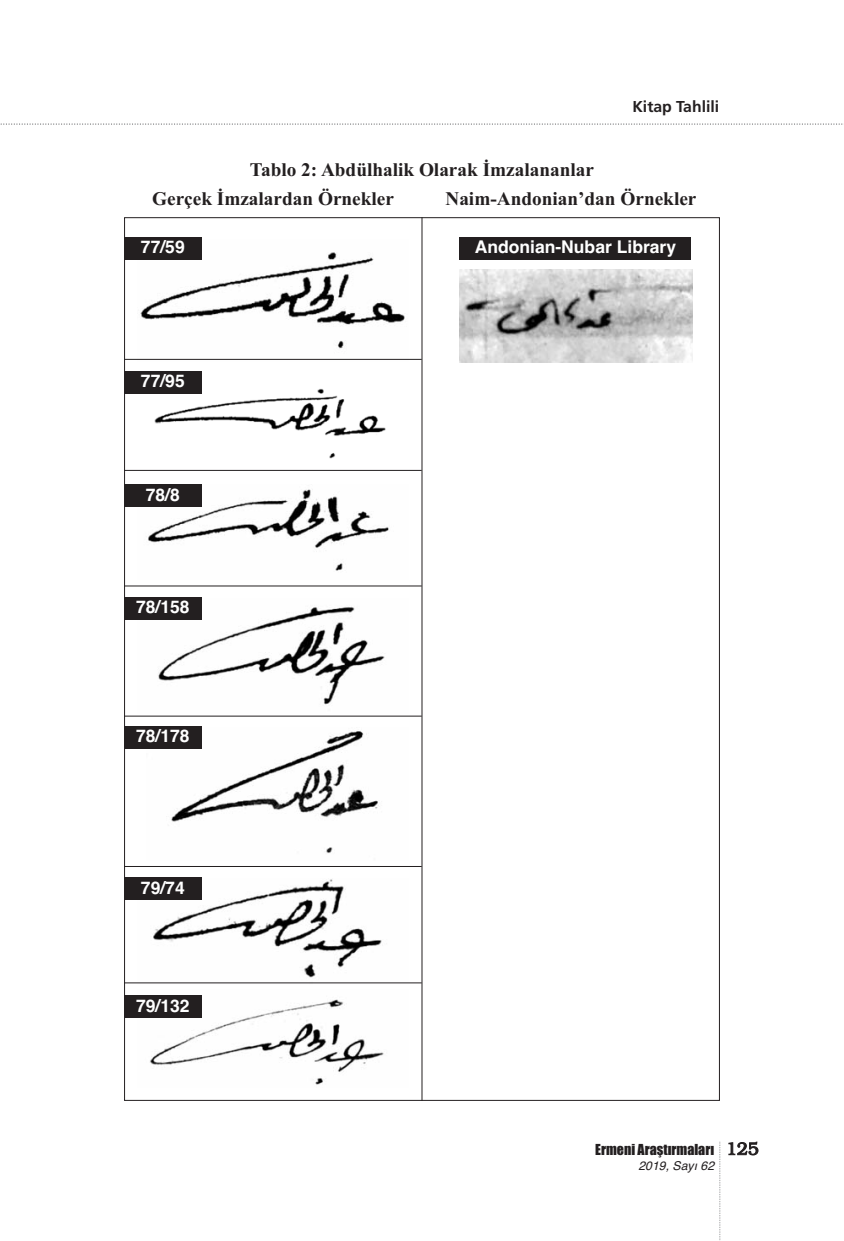
<style>
.page{position:relative;width:844px;height:1241px;background:#fff}
.page>*{position:absolute;margin:0;border:0;box-sizing:border-box;transform-origin:0 0}
.t1{font:700 19.25px "Times New Roman";color:#231f20}
.t2{font:700 17.5px "Helvetica";color:#fff}
.t3{font:700 15.75px "Frutiger LT Com";color:#231f20}
.t4{font:14px "Impact";color:#231f20}
.t5{font:italic 12.25px "Helvetica";color:#231f20}
.s1{font-family:"Bookman";font-weight:300;font-size:17.5px}
</style>
<div class="page">
<svg style="left:0;top:123px;width:843px;height:2px"></svg>
<svg style="left:719px;top:1141px;width:1px;height:99px"></svg>
<hr style="left:421px;top:217px;width:1px;height:883px;background:#231f20">
<img style="left:138px;top:239px;width:270px;height:120px">
<img style="left:138px;top:373px;width:248px;height:86px">
<img style="left:138px;top:484px;width:251px;height:87px">
<img style="left:138px;top:598px;width:247px;height:107px">
<img style="left:146px;top:727px;width:233px;height:127px">
<img style="left:138px;top:878px;width:270px;height:106px">
<img style="left:138px;top:995px;width:246px;height:90px">
<img style="left:460px;top:270px;width:232px;height:92px">
<div style="left:124px;top:237px;width:77px;height:22px;background:#231f20"></div>
<div style="left:459px;top:237px;width:232px;height:22px;background:#231f20"></div>
<div style="left:124px;top:371px;width:77px;height:22px;background:#231f20"></div>
<div style="left:124px;top:484px;width:77px;height:22px;background:#231f20"></div>
<div style="left:124px;top:597px;width:77px;height:22px;background:#231f20"></div>
<div style="left:124px;top:726px;width:77px;height:22px;background:#231f20"></div>
<div style="left:124px;top:877px;width:77px;height:22px;background:#231f20"></div>
<div style="left:124px;top:995px;width:77px;height:22px;background:#231f20"></div>
<hr style="left:124px;top:982px;width:297px;height:1px;background:#231f20">
<hr style="left:124px;top:865px;width:297px;height:1px;background:#231f20">
<hr style="left:124px;top:715px;width:297px;height:1px;background:#231f20">
<hr style="left:124px;top:585px;width:297px;height:1px;background:#231f20">
<hr style="left:124px;top:470px;width:297px;height:1px;background:#231f20">
<hr style="left:124px;top:359px;width:297px;height:1px;background:#231f20">
<p class="t1" style="left:250px;top:163px;width:345px">Tablo 2: Abdülhalik Olarak İmzalananlar</p>
<p class="t3" style="left:632px;top:100px;width:88px">Kitap Tahlili</p>
<p class="t1" style="left:152px;top:193px;width:243px">Gerçek İmzalardan Örnekler</p>
<p class="t1" style="left:445px;top:193px;width:252px">Naim-Andonian’dan Örnekler</p>
<p class="t2" style="left:141px;top:241px;width:45px">77/59</p>
<p class="t2" style="left:474px;top:241px;width:203px">Andonian-Nubar Library</p>
<p class="t2" style="left:141px;top:374px;width:45px">77/95</p>
<p class="t2" style="left:146px;top:488px;width:36px">78/8</p>
<p class="t2" style="left:136px;top:600px;width:55px">78/158</p>
<p class="t2" style="left:136px;top:729px;width:55px">78/178</p>
<p class="t2" style="left:141px;top:880px;width:45px">79/74</p>
<p class="t2" style="left:136px;top:998px;width:55px">79/132</p>
<p class="t4" style="left:595px;top:1144px;width:165px">Ermeni Araştırmaları <span class="s1">125</span></p>
<p class="t5" style="left:638px;top:1160px;width:77px">2019, Sayı 62</p>
</div>
